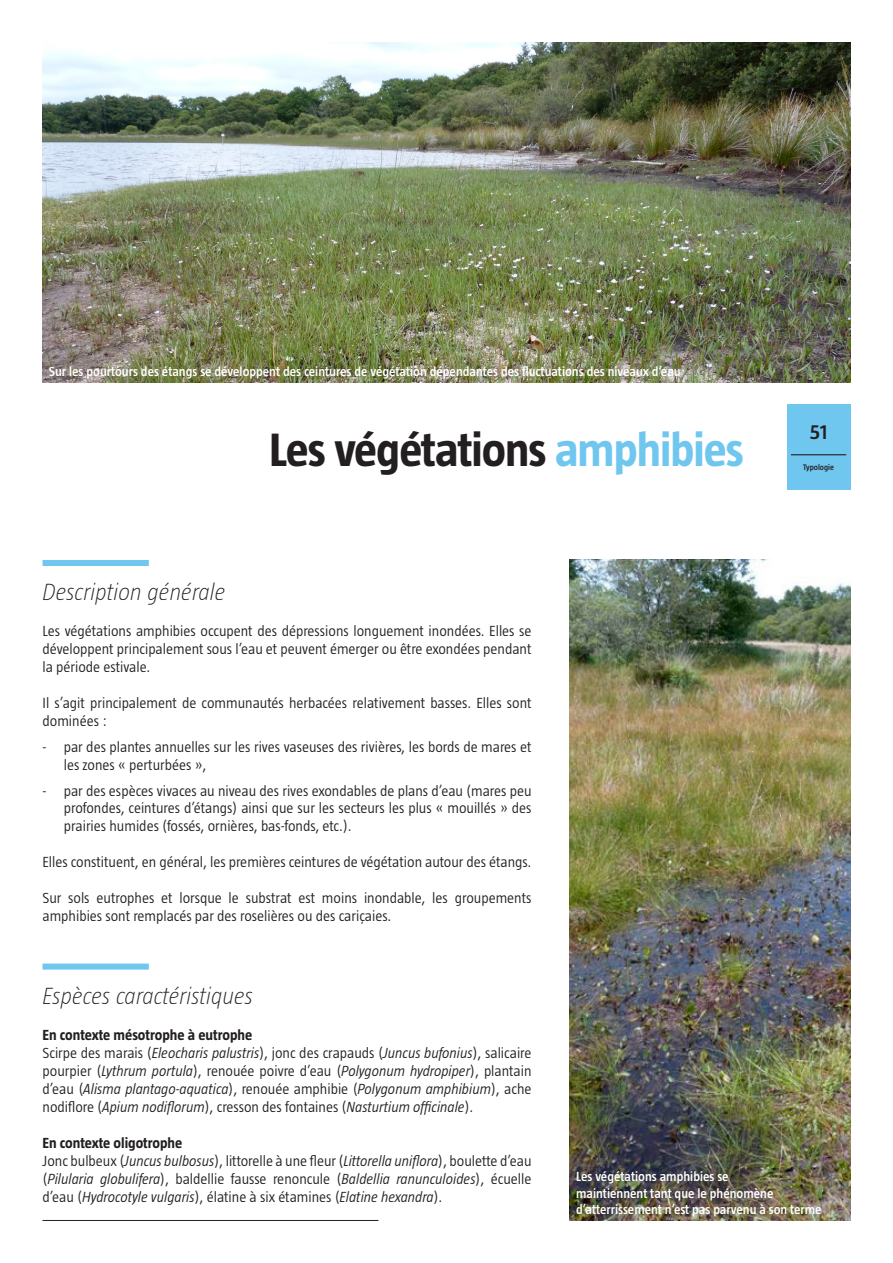
<style>
.page{position:relative;width:893px;height:1263px;background:#fff}
.page>*{position:absolute;margin:0;border:0;box-sizing:border-box;transform-origin:0 0}
.t1{font:700 48px "Taz";letter-spacing:-.02em;color:#231f20}
.volets___titre_blanc{font:italic 200 24px "Taz";color:#231f20}
.t2{font:600 21px "Taz";color:#231f20}
.t3{font:300 15px/18px "Taz";color:#231f20;text-align:justify}
.t4{font:700 15px "Taz";color:#231f20}
.t5{font:600 13.5px "Taz";color:#fff}
.t6{font:600 8.25px "Taz";color:#231f20}
.s1{color:#6fc6ef}
.s2{font-style:italic}
</style>
<div class="page">
<img style="left:43px;top:43px;width:807px;height:340px">
<div style="left:43px;top:560px;width:106px;height:6px;background:#6fc6ef"></div>
<div style="left:43px;top:963px;width:106px;height:6px;background:#6fc6ef"></div>
<hr style="left:43px;top:1220px;width:335px;height:1px;background:#231f20">
<img style="left:570px;top:559px;width:280px;height:661px">
<div style="left:787px;top:404px;width:63px;height:85px;background:#6fc6ef"></div>
<hr style="left:791px;top:454px;width:55px;height:1px;background:#231f20">
<p class="t5" style="left:49px;top:364px;width:633px">Sur les pourtours des étangs se développent des ceintures de végétation dépendantes des fluctuations des niveaux d’eau</p>
<p class="t1" style="left:269px;top:422px;width:476px">Les végétations <span class="s1">amphibies</span></p>
<p class="volets___titre_blanc" style="left:43px;top:578px;width:185px">Description générale</p>
<p class="t3" style="left:43px;top:622px;width:490px">Les végétations amphibies occupent des dépressions longuement inondées. Elles se développent principalement sous l’eau et peuvent émerger ou être exondées pendant la période estivale.</p>
<p class="t3" style="left:43px;top:694px;width:490px">Il s’agit principalement de communautés herbacées relativement basses. Elles sont dominées :</p>
<p class="t3" style="left:64px;top:738px;width:469px;line-height:17.5px;text-indent:-21px">- par des plantes annuelles sur les rives vaseuses des rivières, les bords de mares et les zones « perturbées »,</p>
<p class="t3" style="left:64px;top:782px;width:469px;line-height:17.5px;text-indent:-21px">- par des espèces vivaces au niveau des rives exondables de plans d’eau (mares peu profondes, ceintures d’étangs) ainsi que sur les secteurs les plus « mouillés » des prairies humides (fossés, ornières, bas-fonds, etc.).</p>
<p class="t3" style="left:43px;top:852px;width:490px">Elles constituent, en général, les premières ceintures de végétation autour des étangs.</p>
<p class="t3" style="left:43px;top:888px;width:490px">Sur sols eutrophes et lorsque le substrat est moins inondable, les groupements amphibies sont remplacés par des roselières ou des cariçaies.</p>
<p class="t2" style="left:810px;top:420px;width:19px">51</p>
<p class="t6" style="left:803px;top:463px;width:32px">Typologie</p>
<p class="volets___titre_blanc" style="left:43px;top:982px;width:212px">Espèces caractéristiques</p>
<p class="t4" style="left:43px;top:1026px;width:211px">En contexte mésotrophe à eutrophe</p>
<p class="t3" style="left:43px;top:1043px;width:490px">Scirpe des marais (<span class="s2">Eleocharis palustris</span>), jonc des crapauds (<span class="s2">Juncus bufonius</span>), salicaire pourpier (<span class="s2">Lythrum portula</span>), renouée poivre d’eau (<span class="s2">Polygonum hydropiper</span>), plantain d’eau (<span class="s2">Alisma plantago-aquatica</span>), renouée amphibie (<span class="s2">Polygonum amphibium</span>), ache nodiflore (<span class="s2">Apium nodiflorum</span>), cresson des fontaines (<span class="s2">Nasturtium officinale</span>).</p>
<p class="t4" style="left:43px;top:1134px;width:141px">En contexte oligotrophe</p>
<p class="t3" style="left:43px;top:1151px;width:490px">Jonc bulbeux (<span class="s2">Juncus bulbosus</span>), littorelle à une fleur (<span class="s2">Littorella uniflora</span>), boulette d’eau (<span class="s2">Pilularia globulifera</span>), baldellie fausse renoncule (<span class="s2">Baldellia ranunculoides</span>), écuelle d’eau (<span class="s2">Hydrocotyle vulgaris</span>), élatine à six étamines (<span class="s2">Elatine hexandra</span>).</p>
<p class="t5" style="left:576px;top:1169px;width:154px">Les végétations amphibies se</p>
<p class="t5" style="left:576px;top:1185px;width:199px">maintiennent tant que le phénomène</p>
<p class="t5" style="left:576px;top:1201px;width:247px">d’atterrissement n’est pas parvenu à son terme</p>
</div>
